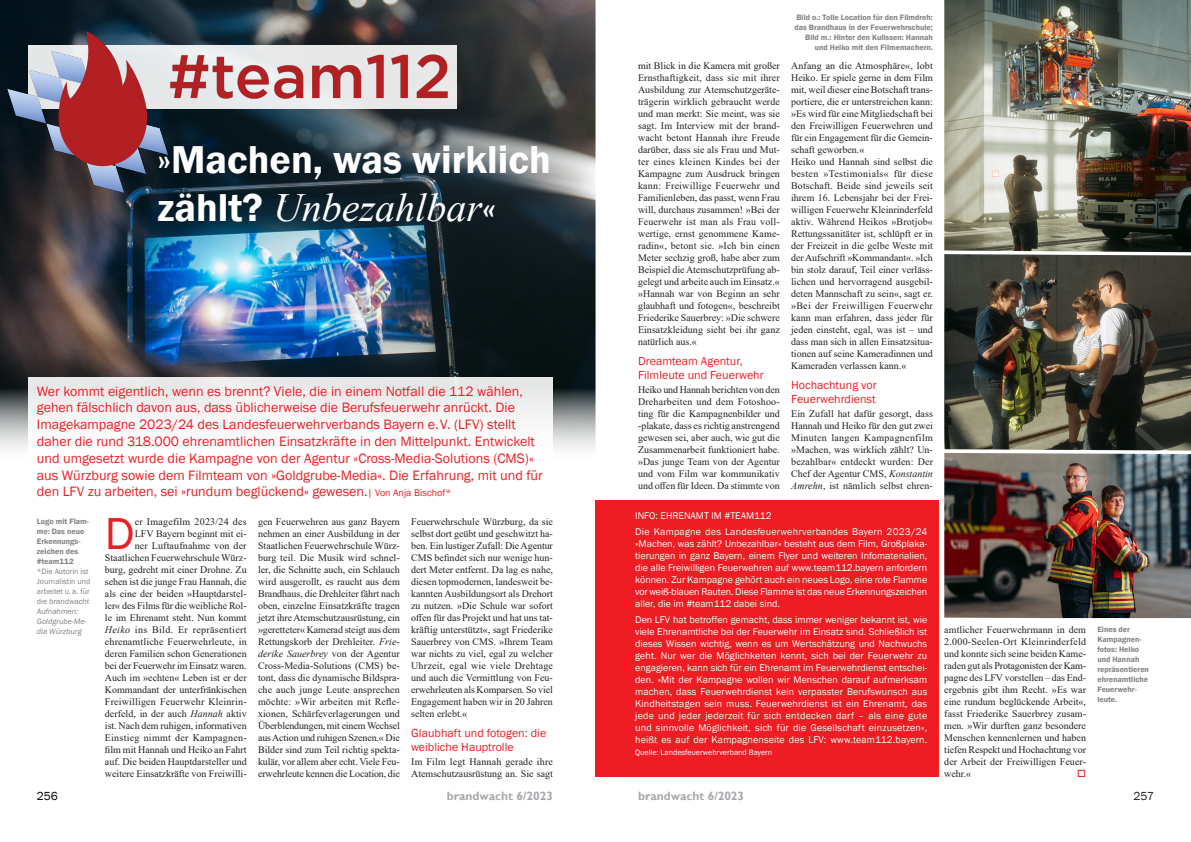
<style>
.page{position:relative;width:1191px;height:842px;background:#fff}
.page>*{position:absolute;margin:0;border:0;box-sizing:border-box;transform-origin:0 0}
.Fließtext_Anfang_mit{font:46px "Franklin Gothic";color:#ee1d23}
.t1{font:600 40px/48px "Franklin Gothic";color:#fff}
.Untertitel_Einsatzbe{font:14px/16.8px "Franklin Gothic";color:#ee1d23}
.Absatzüberschrift{font:12px/14.4px "Franklin Gothic";color:#ee1d23}
.t2{font:700 12px "Gill Sans";color:#a8a9ad}
.t3{font:12px "Franklin Gothic";color:#000}
.t4{font:12px "Franklin Gothic";color:#231f20}
.Fließtext_ohne_Einzu{font:10px/12px "Times New Roman";color:#231f20;text-align:justify}
.Fließtext_Anfang_mit-2{font:10px/12px "Times New Roman";color:#231f20;text-align:justify}
.Anmerkung_Text_Kopie{font:10px/12px "Franklin Gothic";color:#fff;text-align:justify}
.Bildtext_normal{font:600 8px/10px "Franklin Gothic";color:#808285}
.Autorenhinweis{font:8px/10px "Franklin Gothic";color:#808285}
.Anmerkung_Text_Kopie-2{font:8px "Franklin Gothic";color:#fff}
.Bildquellenangaben{font:italic 8px/10px "Franklin Gothic";color:#808285}
.s1{font-family:"Times New Roman";font-weight:400;font-style:italic}
.s2{font-style:italic}
.s3{font-size:10px}
</style>
<div class="page">
<img style="left:0;top:0;width:595px;height:449px">
<img style="left:0;top:10px;width:514px;height:197px">
<div style="left:28px;top:377px;width:525px;height:124px;background:linear-gradient(to bottom,#ebecec,#fff)"></div>
<img style="left:944px;top:0;width:247px;height:252px">
<div style="left:595px;top:501px;width:343px;height:276px;background:#ee1d23"></div>
<img style="left:944px;top:254px;width:247px;height:197px">
<img style="left:944px;top:453px;width:247px;height:165px">
<p class="t1" style="left:157px;top:136px;width:395px">»Machen, was wirklich zählt? <span class="s1">Unbezahlbar</span><span class="s2">«</span></p>
<p class="Untertitel_Einsatzbe" style="left:37px;top:383px;width:507px">Wer kommt eigentlich, wenn es brennt? Viele, die in einem Notfall die 112 wählen, gehen fälschlich davon aus, dass üblicherweise die Berufsfeuerwehr anrückt. Die Imagekampagne 2023/24 des Landesfeuerwehrverbands Bayern e.V. (LFV) stellt daher die rund 318.000 ehrenamtlichen Einsatzkräfte in den Mittelpunkt. Entwickelt und umgesetzt wurde die Kampagne von der Agentur »Cross-Media-Solutions (CMS)« aus Würzburg sowie dem Filmteam von »Goldgrube-Media«. Die Erfahrung, mit und für den LFV zu arbeiten, sei »rundum beglückend« gewesen.<span class="s3">| Von Anja Bischof*</span></p>
<p class="Fließtext_Anfang_mit" style="left:105px;top:505px;width:31px">D</p>
<p class="Fließtext_Anfang_mit-2" style="left:105px;top:515px;width:143px;text-align:right">er Imagefilm 2023/24 des<br>LFV Bayern beginnt mit ei-<br>ner Luftaufnahme von der Staatlichen Feuerwehrschule Würz&shy;burg, gedreht mit einer Drohne. Zu sehen ist die junge Frau Hannah, die als eine der beiden »Hauptdarstel&shy;ler« des Films für die weibliche Rol&shy;le im Ehrenamt steht. Nun kommt <span class="s2">Heiko</span> ins Bild. Er repräsentiert ehrenamtliche Feuerwehrleute, in deren Familien schon Generationen bei der Feuerwehr im Einsatz waren.<br>Auch im »echten« Leben ist er der Kommandant der unterfränkischen Freiwilligen Feuerwehr Kleinrin&shy;derfeld, in der auch <span class="s2">Hannah</span> aktiv ist. Nach dem ruhigen, informativen Einstieg nimmt der Kampagnen&shy;film mit Hannah und Heiko an Fahrt auf. Die beiden Hauptdarsteller und weitere Einsatzkräfte von Freiwilli-</p>
<p class="Fließtext_Anfang_mit-2" style="left:258px;top:515px;width:143px">gen Feuerwehren aus ganz Bayern nehmen an einer Ausbildung in der Staatlichen Feuerwehrschule Würz&shy;burg teil. Die Musik wird schnel&shy;ler, die Schnitte auch, ein Schlauch wird ausgerollt, es raucht aus dem Brandhaus, die Drehleiter fährt nach oben, einzelne Einsatzkräfte tragen jetzt ihre Atemschutzausrüstung, ein »geretteter« Kamerad steigt aus dem Rettungskorb der Drehleiter. <span class="s2">Frie&shy;derike Sauerbrey</span> von der Agentur Cross-Media-Solutions (CMS) be&shy;tont, dass die dynamische Bildspra&shy;che auch junge Leute ansprechen möchte: »Wir arbeiten mit Refle&shy;xionen, Schärfeverlagerungen und Überblendungen, mit einem Wechsel aus Action und ruhigen Szenen.« Die Bilder sind zum Teil richtig spekta&shy;kulär, vor allem aber echt. Viele Feu&shy;erwehrleute kennen die Location, die</p>
<p class="Fließtext_Anfang_mit-2" style="left:411px;top:515px;width:143px">Feuerwehrschule Würzburg, da sie selbst dort geübt und geschwitzt ha&shy;ben. Ein lustiger Zufall: Die Agentur CMS befindet sich nur wenige hun&shy;dert Meter entfernt. Da lag es nahe, diesen topmodernen, landesweit be&shy;kannten Ausbildungsort als Drehort zu nutzen. »Die Schule war sofort offen für das Projekt und hat uns tat&shy;kräftig unterstützt«, sagt Friederike Sauerbrey von CMS. »Ihrem Team war nichts zu viel, egal zu welcher Uhrzeit, egal wie viele Drehtage und auch die Vermittlung von Feu&shy;erwehrleuten als Komparsen. So viel Engagement haben wir in 20 Jahren selten erlebt.«</p>
<p class="Bildtext_normal" style="left:37px;top:516px;width:54px">Logo mit Flam&shy;me: Das neue<br>Erkennungs&shy;zeichen des #team112</p>
<p class="Autorenhinweis" style="left:37px;top:566px;width:55px">*Die Autorin ist<br>Journalistin und arbeitet u.a. für die <span class="s2">brandwacht</span></p>
<p class="Bildquellenangaben" style="left:37px;top:606px;width:51px">Aufnahmen:<br>Goldgrube-Me&shy;dia Würzburg</p>
<p class="Absatzüberschrift" style="left:411px;top:726px;width:137px">Glaubhaft und fotogen: die weibliche Hauptrolle</p>
<p class="Fließtext_ohne_Einzu" style="left:411px;top:755px;width:143px">Im Film legt Hannah gerade ihre<br>Atemschutzausrüstung an. Sie sagt</p>
<p class="Fließtext_ohne_Einzu" style="left:638px;top:59px;width:143px">mit Blick in die Kamera mit großer Ernsthaftigkeit, dass sie mit ihrer Ausbildung zur Atemschutzgeräte&shy;trägerin wirklich gebraucht werde und man merkt: Sie meint, was sie sagt. Im Interview mit der brand&shy;wacht betont Hannah ihre Freude darüber, dass sie als Frau und Mut&shy;ter eines kleinen Kindes bei der Kampagne zum Ausdruck bringen kann: Freiwillige Feuerwehr und Familienleben, das passt, wenn Frau will, durchaus zusammen! »Bei der Feuerwehr ist man als Frau voll&shy;wertige, ernst genommene Kame&shy;radin«, betont sie. »Ich bin einen Meter sechzig groß, habe aber zum Beispiel die Atemschutzprüfung ab&shy;gelegt und arbeite auch im Einsatz.« »Hannah war von Beginn an sehr glaubhaft und fotogen«, beschreibt Friederike Sauerbrey: »Die schwere Einsatzkleidung sieht bei ihr ganz natürlich aus.«</p>
<p class="Absatzüberschrift" style="left:638px;top:354px;width:127px">Dreamteam Agentur,<br>Filmleute und Feuerwehr</p>
<p class="Fließtext_ohne_Einzu" style="left:638px;top:383px;width:143px">Heiko und Hannah berichten von den Dreharbeiten und dem Fotoshoo&shy;ting für die Kampagnenbilder und -plakate, dass es richtig anstrengend gewesen sei, aber auch, wie gut die Zusammenarbeit funktioniert habe. »Das junge Team von der Agentur und vom Film war kommunikativ und offen für Ideen. Da stimmte von</p>
<p class="Bildtext_normal" style="left:794px;top:12px;width:140px">Bild o.: Tolle Location für den Filmdreh: das Brandhaus in der Feuerwehrschule;</p>
<p class="Bildtext_normal" style="left:805px;top:32px;width:129px;text-align:right">Bild m.: Hinter den Kulissen: Hannah und Heiko mit den Filmemachern.</p>
<p class="Fließtext_ohne_Einzu" style="left:791px;top:59px;width:143px">Anfang an die Atmosphäre«, lobt Heiko. Er spiele gerne in dem Film mit, weil dieser eine Botschaft trans&shy;portiere, die er unterstreichen kann: »Es wird für eine Mitgliedschaft bei den Freiwilligen Feuerwehren und für ein Engagement für die Gemein&shy;schaft geworben.«</p>
<p class="Fließtext_ohne_Einzu" style="left:791px;top:155px;width:143px">Heiko und Hannah sind selbst die besten »Testimonials« für diese Botschaft. Beide sind jeweils seit ihrem 16. Lebensjahr bei der Frei&shy;willigen Feuerwehr Kleinrinderfeld aktiv. Während Heikos »Brotjob« Rettungssanitäter ist, schlüpft er in der Freizeit in die gelbe Weste mit der Aufschrift »Kommandant«. »Ich bin stolz darauf, Teil einer verläss&shy;lichen und hervorragend ausgebil&shy;deten Mannschaft zu sein«, sagt er. »Bei der Freiwilligen Feuerwehr kann man erfahren, dass jeder für jeden einsteht, egal, was ist – und dass man sich in allen Einsatzsitua&shy;tionen auf seine Kameradinnen und Kameraden verlassen kann.«</p>
<p class="Absatzüberschrift" style="left:791px;top:378px;width:87px">Hochachtung vor<br>Feuerwehrdienst</p>
<p class="Fließtext_ohne_Einzu" style="left:791px;top:407px;width:143px">Ein Zufall hat dafür gesorgt, dass Hannah und Heiko für den gut zwei Minuten langen Kampagnenfilm »Machen, was wirklich zählt? Un&shy;bezahlbar« entdeckt wurden: Der Chef der Agentur CMS, <span class="s2">Konstantin Amrehn</span>, ist nämlich selbst ehren-</p>
<p class="Anmerkung_Text_Kopie" style="left:635px;top:510px;width:138px">INFO: EHRENAMT IM #TEAM112</p>
<p class="Anmerkung_Text_Kopie" style="left:635px;top:526px;width:294px">Die Kampagne des Landesfeuerwehrverbandes Bayern 2023/24 »Machen, was zählt? Unbezahlbar« besteht aus dem Film, Großplaka&shy;tierungen in ganz Bayern, einem Flyer und weiteren Infomaterialien, die alle Freiwilligen Feuerwehren auf www.team112.bayern anfordern können. Zur Kampagne gehört auch ein neues Logo, eine rote Flamme vor weiß-blauen Rauten. Diese Flamme ist das neue Erkennungszeichen aller, die im #team112 dabei sind.</p>
<p class="Anmerkung_Text_Kopie" style="left:635px;top:614px;width:294px">Den LFV hat betroffen gemacht, dass immer weniger bekannt ist, wie viele Ehrenamtliche bei der Feuerwehr im Einsatz sind. Schließlich ist dieses Wissen wichtig, wenn es um Wertschätzung und Nachwuchs geht. Nur wer die Möglichkeiten kennt, sich bei der Feuerwehr zu engagieren, kann sich für ein Ehrenamt im Feuerwehrdienst entschei&shy;den. »Mit der Kampagne wollen wir Menschen darauf aufmerksam machen, dass Feuerwehrdienst kein verpasster Berufswunsch aus Kindheitstagen sein muss. Feuerwehrdienst ist ein Ehrenamt, das jede und jeder jederzeit für sich entdecken darf – als eine gute und sinnvolle Möglichkeit, sich für die Gesellschaft einzusetzen«, heißt es auf der Kampagnenseite des LFV: www.team112.bayern.</p>
<p class="Anmerkung_Text_Kopie-2" style="left:635px;top:747px;width:138px">Quelle: Landesfeuerwehrverband Bayern</p>
<p class="Fließtext_ohne_Einzu" style="left:944px;top:623px;width:143px">amtlicher Feuerwehrmann in dem 2.000-Seelen-Ort Kleinrinderfeld und konnte sich seine beiden Kame&shy;raden gut als Protagonisten der Kam&shy;pagne des LFV vorstellen – das End&shy;ergebnis gibt ihm Recht. »Es war eine rundum beglückende Arbeit«, fasst Friederike Sauerbrey zusam&shy;men. »Wir durften ganz besondere Menschen kennenlernen und haben tiefen Respekt und Hochachtung vor der Arbeit der Freiwilligen Feuer&shy;wehr.«</p>
<p class="Bildtext_normal" style="left:1097px;top:625px;width:53px">Eines der<br>Kampagnen&shy;fotos: Heiko und Hannah repräsentieren ehrenamtliche<br>Feuerwehr&shy;leute.</p>
<p class="t3" style="left:37px;top:788px;width:23px">256</p>
<p class="t2" style="left:447px;top:788px;width:108px">brandwacht 6/2023</p>
<p class="t2" style="left:638px;top:788px;width:108px">brandwacht 6/2023</p>
<p class="t4" style="left:1133px;top:788px;width:22px">257</p>
</div>
